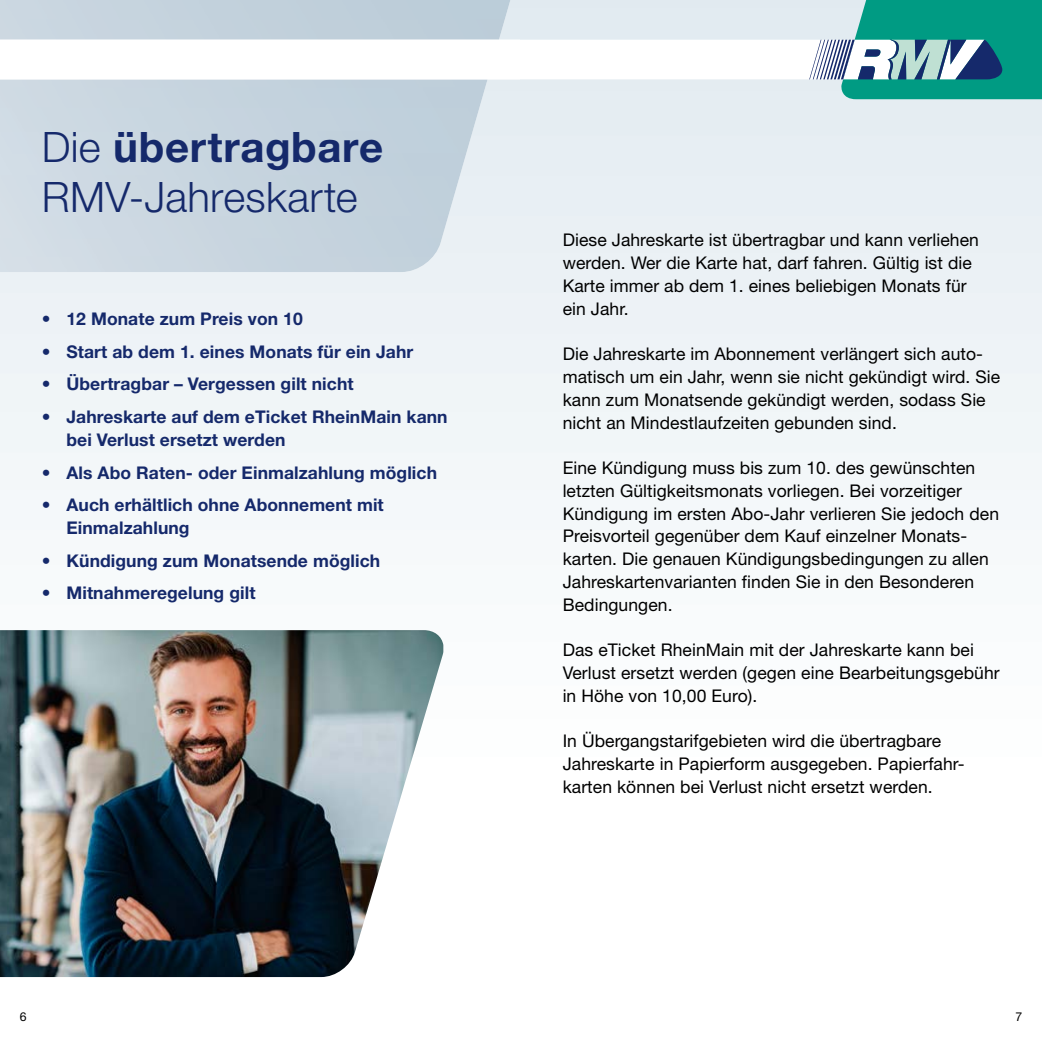
<style>
.page{position:relative;width:1042px;height:1042px;background:#fff}
.page>*{position:absolute;margin:0;border:0;box-sizing:border-box;transform-origin:0 0}
.t1{font:300 42px/50.4px "Helvetica Neue LT Std";letter-spacing:.005em;color:#15296b}
.t2{font:17.5px/22.8px "Helvetica Neue LT Std";letter-spacing:.005em;color:#000}
.t3{font:700 17.5px/22.8px "Helvetica Neue LT Std";letter-spacing:.005em;color:#15296b}
.t4{font:12.25px "Helvetica Neue LT Std";color:#000}
.s1{font-weight:700}
.s2{font-weight:400}
</style>
<div class="page">
<img style="left:0;top:630px;width:443px;height:347px">
<svg style="left:0;top:0;width:1042px;height:99px"></svg>
<h1 class="t1" style="left:42px;top:121px;width:343px">Die <span class="s1">übertragbare<br></span>RMV-Jahreskarte</h1>
<p class="t3" style="left:42px;top:307px;width:263px"><span class="s2">•</span> 12 Monate zum Preis von 10</p>
<p class="t3" style="left:42px;top:340px;width:373px"><span class="s2">•</span> Start ab dem 1. eines Monats für ein Jahr</p>
<p class="t3" style="left:42px;top:372px;width:313px"><span class="s2">•</span> Übertragbar – Vergessen gilt nicht</p>
<p class="t3" style="left:66px;top:405px;width:383px;text-indent:-25px"><span class="s2">•</span> Jahreskarte auf dem eTicket RheinMain kann bei Verlust ersetzt werden</p>
<p class="t3" style="left:42px;top:460px;width:397px"><span class="s2">•</span> Als Abo Raten- oder Einmalzahlung möglich</p>
<p class="t3" style="left:66px;top:493px;width:319px;text-indent:-25px"><span class="s2">•</span> Auch erhältlich ohne Abonnement mit<br>Einmalzahlung</p>
<p class="t3" style="left:42px;top:549px;width:340px"><span class="s2">•</span> Kündigung zum Monatsende möglich</p>
<p class="t3" style="left:42px;top:581px;width:215px"><span class="s2">•</span> Mitnahmeregelung gilt</p>
<p class="t4" style="left:20px;top:1009px;width:8px">6</p>
<p class="t2" style="left:563px;top:229px;width:418px">Diese Jahreskarte ist übertragbar und kann verliehen werden. Wer die Karte hat, darf fahren. Gültig ist die Karte immer ab dem 1. eines beliebigen Monats für ein Jahr.</p>
<p class="t2" style="left:563px;top:342px;width:439px">Die Jahreskarte im Abonnement verlängert sich auto&shy;matisch um ein Jahr, wenn sie nicht gekündigt wird. Sie kann zum Monatsende gekündigt werden, sodass Sie nicht an Mindestlaufzeiten gebunden sind.</p>
<p class="t2" style="left:563px;top:456px;width:438px">Eine Kündigung muss bis zum 10. des gewünschten letzten Gültigkeitsmonats vorliegen. Bei vorzeitiger Kündigung im ersten Abo-Jahr verlieren Sie jedoch den Preisvorteil gegenüber dem Kauf einzelner Monats&shy;karten. Die genauen Kündigungsbedingungen zu allen Jahreskartenvarianten finden Sie in den Besonderen Bedingungen.</p>
<p class="t2" style="left:563px;top:638px;width:438px">Das eTicket RheinMain mit der Jahreskarte kann bei<br>Verlust ersetzt werden (gegen eine Bearbeitungs gebühr in Höhe von 10,00 Euro).</p>
<p class="t2" style="left:563px;top:729px;width:403px">In Übergangstarifgebieten wird die übertragbare<br>Jahreskarte in Papierform ausgegeben. Papierfahr&shy;karten können bei Verlust nicht ersetzt werden.</p>
<p class="t4" style="left:1015px;top:1009px;width:8px">7</p>
</div>
